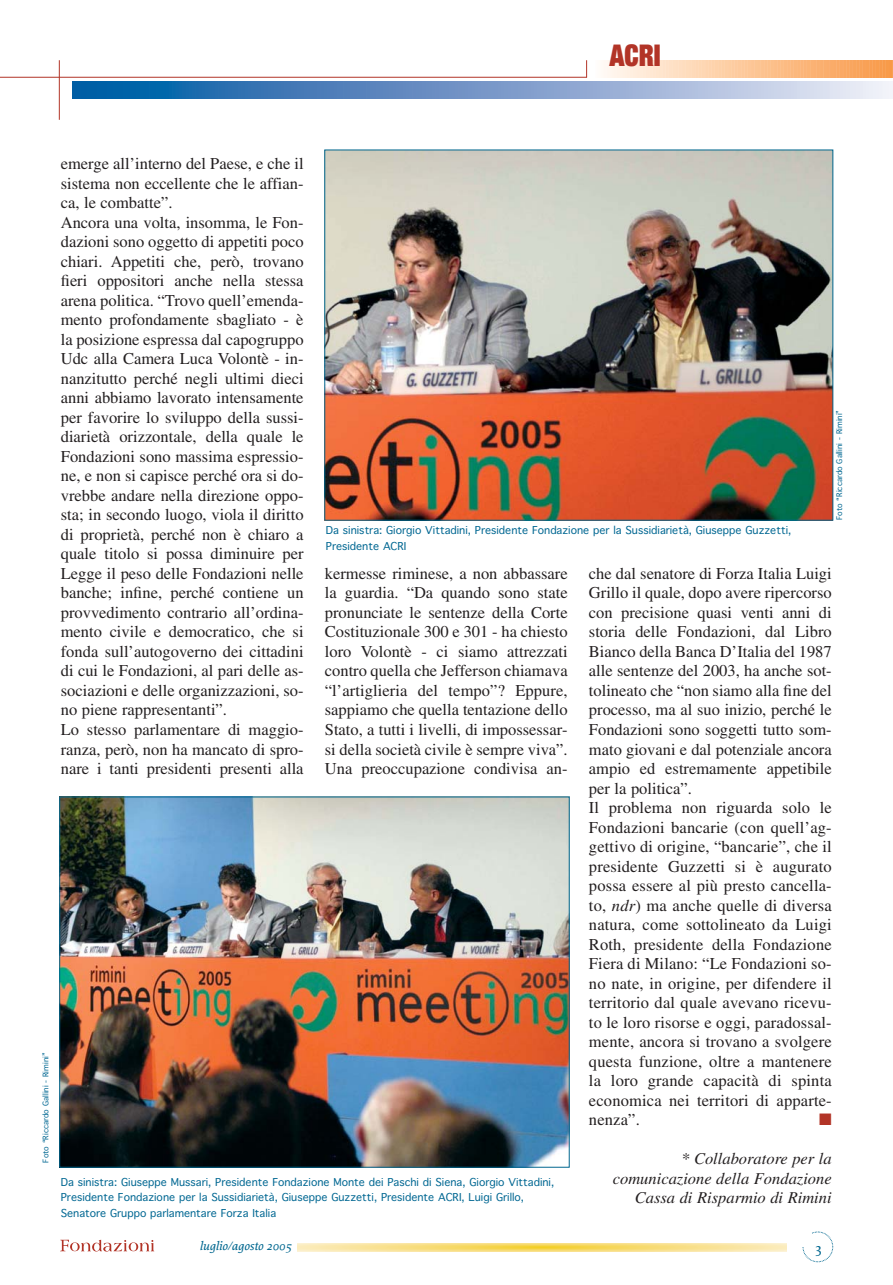
<style>
.page{position:relative;width:893px;height:1285px;background:#fff}
.page>*{position:absolute;margin:0;border:0;box-sizing:border-box;transform-origin:0 0}
.t1{font:900 expanded 30px "Helvetica Neue";color:#b23427;scale:.88 1}
.t2{font:16.5px/19.5px "Times";color:#231f20}
.t3{font:italic 16.5px/19.5px "Times";color:#231f20;text-align:right}
.t4{font:16.5px "Zapf Dingbats ITC";color:#b23427}
.t5{font:500 15px "Proforma";color:#00678f}
.t6{font:italic 500 12.75px "Proforma";color:#00678f}
.t7{font:10.5px/15.8px "Geneva";color:#006792}
.t8{font:7.5px "Geneva";color:#006792}
.s1{font-style:italic}
</style>
<div class="page">
<svg style="left:297px;top:1243px;width:489px;height:8px;background:#f8df87"></svg>
<svg style="left:803px;top:1231px;width:30px;height:30px"></svg>
<svg style="left:60px;top:1239px;width:94px;height:12px"></svg>
<hr style="left:0;top:77px;width:587px;height:1px;background:#b23427">
<hr style="left:59px;top:60px;width:1px;height:60px;background:#b23427">
<svg style="left:72px;top:60px;width:821px;height:38px"></svg>
<img style="left:326px;top:151px;width:505px;height:367px">
<img style="left:61px;top:798px;width:507px;height:367px">
<h1 class="t1" style="left:609px;top:45px;width:60px">ACRI</h1>
<p class="t8" style="left:43px;top:1162px;width:111px;rotate:-90deg">Foto “Riccardo Gallini - Rimini”</p>
<p class="t2" style="left:61px;top:155px;width:244px">emerge all’interno del Paese, e che il sistema non eccellente che le affian&shy;ca, le combatte”.<br>Ancora una volta, insomma, le Fon&shy;dazioni sono oggetto di appetiti poco chiari. Appetiti che, però, trovano fieri oppositori anche nella stessa arena politica. “Trovo quell’emenda&shy;mento profondamente sbagliato - è la posizione espressa dal capogruppo Udc alla Camera Luca Volontè - in&shy;nanzitutto perché negli ultimi dieci anni abbiamo lavorato intensamente per favorire lo sviluppo della sussi&shy;diarietà orizzontale, della quale le Fondazioni sono massima espressio&shy;ne, e non si capisce perché ora si do&shy;vrebbe andare nella direzione oppo&shy;sta; in secondo luogo, viola il diritto di proprietà, perché non è chiaro a quale titolo si possa diminuire per Legge il peso delle Fondazioni nelle banche; infine, perché contiene un provvedimento contrario all’ordina&shy;mento civile e democratico, che si fonda sull’autogoverno dei cittadini di cui le Fondazioni, al pari delle as&shy;sociazioni e delle organizzazioni, so&shy;no piene rappresentanti”.<br>Lo stesso parlamentare di maggio&shy;ranza, però, non ha mancato di spro&shy;nare i tanti presidenti presenti alla</p>
<p class="t8" style="left:836px;top:520px;width:111px;rotate:-90deg">Foto “Riccardo Gallini - Rimini”</p>
<p class="t7" style="left:326px;top:523px;width:467px">Da sinistra: Giorgio Vittadini, Presidente Fondazione per la Sussidiarietà, Giuseppe Guzzetti,<br>Presidente ACRI</p>
<p class="t2" style="left:325px;top:565px;width:244px;text-align:justify">kermesse riminese, a non abbassare la guardia. “Da quando sono state pronunciate le sentenze della Corte Costituzionale 300 e 301 - ha chiesto loro Volontè - ci siamo attrezzati contro quella che Jefferson chiamava “l’artiglieria del tempo”? Eppure, sappiamo che quella tentazione dello Stato, a tutti i livelli, di impossessar&shy;si della società civile è sempre viva”.<br>Una preoccupazione condivisa an-</p>
<p class="t2" style="left:589px;top:565px;width:244px">che dal senatore di Forza Italia Luigi Grillo il quale, dopo avere ripercorso con precisione quasi venti anni di storia delle Fondazioni, dal Libro Bianco della Banca D’Italia del 1987 alle sentenze del 2003, ha anche sot&shy;tolineato che “non siamo alla fine del processo, ma al suo inizio, perché le Fondazioni sono soggetti tutto som&shy;mato giovani e dal potenziale ancora ampio ed estremamente appetibile per la politica”.<br>Il problema non riguarda solo le Fondazioni bancarie (con quell’ag&shy;gettivo di origine, “bancarie”, che il presidente Guzzetti si è augurato possa essere al più presto cancella&shy;to, <span class="s1">ndr</span>) ma anche quelle di diversa natura, come sottolineato da Luigi Roth, presidente della Fondazione Fiera di Milano: “Le Fondazioni so&shy;no nate, in origine, per difendere il territorio dal quale avevano ricevu&shy;to le loro risorse e oggi, paradossal&shy;mente, ancora si trovano a svolgere questa funzione, oltre a mantenere la loro grande capacità di spinta economica nei territori di apparte&shy;nenza”.</p>
<p class="t4" style="left:819px;top:1113px;width:14px">■</p>
<p class="t3" style="left:613px;top:1150px;width:220px">* Collaboratore per la comunicazione della Fondazione<br>Cassa di Risparmio di Rimini</p>
<p class="t7" style="left:61px;top:1174px;width:495px">Da sinistra: Giuseppe Mussari, Presidente Fondazione Monte dei Paschi di Siena, Giorgio Vittadini,<br>Presidente Fondazione per la Sussidiarietà, Giuseppe Guzzetti, Presidente ACRI, Luigi Grillo,<br>Senatore Gruppo parlamentare Forza Italia</p>
<p class="t6" style="left:200px;top:1240px;width:94px">luglio/agosto 2005</p>
<p class="t5" style="left:815px;top:1241px;width:9px">3</p>
</div>
